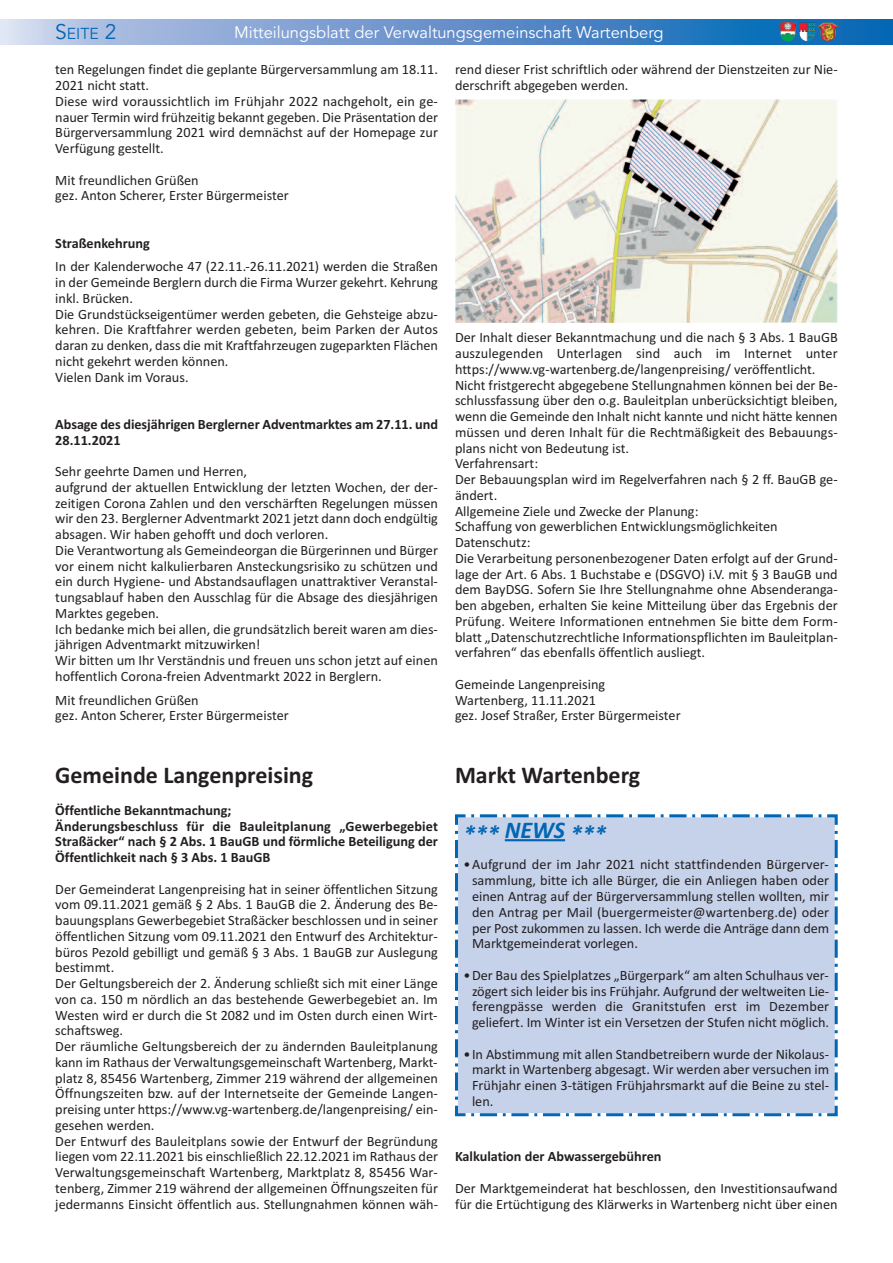
<style>
.page{position:relative;width:893px;height:1263px;background:#fff}
.page>*{position:absolute;margin:0;border:0;box-sizing:border-box;transform-origin:0 0}
.t1{font:700 24px "Calibri";color:#231f20}
.t2{font:italic 700 24px "Calibri";color:#0166b3}
.t3{font:16.5px "Avenir";color:#fff}
.t4{font:15.75px "Avenir";color:#0166b3}
.t5{font:14.25px/15.8px "Calibri";color:#231f20}
.t6{font:700 14.25px/15.8px "Calibri";color:#231f20}
.s1{font-size:21px}
</style>
<div class="page">
<svg style="left:0;top:19px;width:893px;height:26px;background:#6696cd"></svg>
<img style="left:799px;top:22px;width:40px;height:19px">
<img style="left:780px;top:22px;width:16px;height:19px">
<div style="left:455px;top:814px;width:383px;height:303px;background:#c6d2ea"></div>
<hr style="left:505px;top:839px;width:60px;height:2px;background:#0166b3">
<img style="left:455px;top:100px;width:383px;height:222px">
<p class="t4" style="left:55px;top:24px;width:63px"><span class="s1">S</span>EITE <span class="s1">2</span></p>
<p class="t3" style="left:234px;top:22px;width:431px">Mitteilungsblatt der Verwaltungsgemeinschaft Wartenberg</p>
<p class="t5" style="left:55px;top:62px;width:384px">ten Regelungen findet die geplante Bürgerversammlung am 18.11.<br>2021 nicht statt.<br>Diese wird voraussichtlich im Frühjahr 2022 nachgeholt, ein ge&shy;nauer Termin wird frühzeitig bekannt gegeben. Die Präsentation der Bürgerversammlung 2021 wird demnächst auf der Homepage zur Verfügung gestellt.</p>
<p class="t5" style="left:55px;top:172px;width:235px">Mit freundlichen Grüßen<br>gez. Anton Scherer, Erster Bürgermeister</p>
<p class="t6" style="left:55px;top:235px;width:96px">Straßenkehrung</p>
<p class="t5" style="left:55px;top:259px;width:384px">In der Kalenderwoche 47 (22.11.-26.11.2021) werden die Straßen in der Gemeinde Berglern durch die Firma Wurzer gekehrt. Kehrung inkl. Brücken.<br>Die Grundstückseigentümer werden gebeten, die Gehsteige abzu&shy;kehren. Die Kraftfahrer werden gebeten, beim Parken der Autos daran zu denken, dass die mit Kraftfahrzeugen zugeparkten Flächen nicht gekehrt werden können.<br>Vielen Dank im Voraus.</p>
<p class="t6" style="left:55px;top:416px;width:384px">Absage des diesjährigen Berglerner Adventmarktes am 27.11. und<br>28.11.2021</p>
<p class="t5" style="left:55px;top:463px;width:384px">Sehr geehrte Damen und Herren,<br>aufgrund der aktuellen Entwicklung der letzten Wochen, der der&shy;zeitigen Corona Zahlen und den verschärften Regelungen müssen wir den 23. Berglerner Adventmarkt 2021 jetzt dann doch endgültig absagen. Wir haben gehofft und doch verloren.<br>Die Verantwortung als Gemeindeorgan die Bürgerinnen und Bürger vor einem nicht kalkulierbaren Ansteckungsrisiko zu schützen und ein durch Hygiene- und Abstandsauflagen unattraktiver Veranstal&shy;tungsablauf haben den Ausschlag für die Absage des diesjährigen Marktes gegeben.<br>Ich bedanke mich bei allen, die grundsätzlich bereit waren am dies&shy;jährigen Adventmarkt mitzuwirken!<br>Wir bitten um Ihr Verständnis und freuen uns schon jetzt auf einen hoffentlich Corona-freien Adventmarkt 2022 in Berglern.</p>
<p class="t5" style="left:55px;top:692px;width:235px">Mit freundlichen Grüßen<br>gez. Anton Scherer, Erster Bürgermeister</p>
<p class="t5" style="left:455px;top:62px;width:384px">rend dieser Frist schriftlich oder während der Dienstzeiten zur Nie&shy;derschrift abgegeben werden.</p>
<p class="t5" style="left:455px;top:329px;width:384px">Der Inhalt dieser Bekanntmachung und die nach § 3 Abs. 1 BauGB auszulegenden Unterlagen sind auch im Internet unter https://www.vg-wartenberg.de/langenpreising/ veröffentlicht.<br>Nicht fristgerecht abgegebene Stellungnahmen können bei der Be&shy;schlussfassung über den o.g. Bauleitplan unberücksichtigt bleiben, wenn die Gemeinde den Inhalt nicht kannte und nicht hätte kennen müssen und deren Inhalt für die Rechtmäßigkeit des Bebauungs&shy;plans nicht von Bedeutung ist.<br>Verfahrensart:<br>Der Bebauungsplan wird im Regelverfahren nach § 2 ff. BauGB ge&shy;ändert.<br>Allgemeine Ziele und Zwecke der Planung:<br>Schaffung von gewerblichen Entwicklungsmöglichkeiten Datenschutz:<br>Die Verarbeitung personenbezogener Daten erfolgt auf der Grund&shy;lage der Art. 6 Abs. 1 Buchstabe e (DSGVO) i.V. mit § 3 BauGB und dem BayDSG. Sofern Sie Ihre Stellungnahme ohne Absenderanga&shy;ben abgeben, erhalten Sie keine Mitteilung über das Ergebnis der Prüfung. Weitere Informationen entnehmen Sie bitte dem Form&shy;blatt „Datenschutzrechtliche Informationspflichten im Bauleitplan&shy;verfahren“ das ebenfalls öffentlich ausliegt.</p>
<p class="t5" style="left:455px;top:676px;width:227px">Gemeinde Langenpreising<br>Wartenberg, 11.11.2021<br>gez. Josef Straßer, Erster Bürgermeister</p>
<h1 class="t1" style="left:55px;top:761px;width:259px">Gemeinde Langenpreising</h1>
<p class="t6" style="left:55px;top:802px;width:384px">Öffentliche Bekanntmachung;<br>Änderungsbeschluss für die Bauleitplanung „Gewerbegebiet Straßäcker“ nach § 2 Abs. 1 BauGB und förmliche Beteiligung der Öffentlichkeit nach § 3 Abs. 1 BauGB</p>
<p class="t5" style="left:55px;top:881px;width:384px">Der Gemeinderat Langenpreising hat in seiner öffentlichen Sitzung vom 09.11.2021 gemäß § 2 Abs. 1 BauGB die 2. Änderung des Be&shy;bauungsplans Gewerbegebiet Straßäcker beschlossen und in seiner öffentlichen Sitzung vom 09.11.2021 den Entwurf des Architektur&shy;büros Pezold gebilligt und gemäß § 3 Abs. 1 BauGB zur Auslegung bestimmt.<br>Der Geltungsbereich der 2. Änderung schließt sich mit einer Länge von ca. 150 m nördlich an das bestehende Gewerbegebiet an. Im Westen wird er durch die St 2082 und im Osten durch einen Wirt&shy;schaftsweg.<br>Der räumliche Geltungsbereich der zu ändernden Bauleitplanung kann im Rathaus der Verwaltungsgemeinschaft Wartenberg, Markt&shy;platz 8, 85456 Wartenberg, Zimmer 219 während der allgemeinen Öffnungszeiten bzw. auf der Internetseite der Gemeinde Langen&shy;preising unter https://www.vg-wartenberg.de/langenpreising/ ein&shy;gesehen werden.<br>Der Entwurf des Bauleitplans sowie der Entwurf der Begründung liegen vom 22.11.2021 bis einschließlich 22.12.2021 im Rathaus der Verwaltungsgemeinschaft Wartenberg, Marktplatz 8, 85456 War&shy;tenberg, Zimmer 219 während der allgemeinen Öffnungszeiten für jedermanns Einsicht öffentlich aus. Stellungnahmen können wäh-</p>
<h1 class="t1" style="left:455px;top:761px;width:187px">Markt Wartenberg</h1>
<h1 class="t2" style="left:463px;top:820px;width:144px">*** NEWS ***</h1>
<p class="t5" style="left:472px;top:857px;width:359px;text-align:justify;text-indent:-9px">•Aufgrund der im Jahr 2021 nicht stattfindenden Bürgerver&shy;sammlung, bitte ich alle Bürger, die ein Anliegen haben oder einen Antrag auf der Bürgerversammlung stellen wollten, mir den Antrag per Mail (buergermeister@wartenberg.de) oder per Post zukommen zu lassen. Ich werde die Anträge dann dem Marktgemeinderat vorlegen.</p>
<p class="t5" style="left:463px;top:967px;width:367px;text-align:center">•Der Bau des Spielplatzes „Bürgerpark“ am alten Schulhaus ver&shy;zögert sich leider bis ins Frühjahr. Aufgrund der weltweiten Lie&shy;ferengpässe werden die Granitstufen erst im Dezember geliefert. Im Winter ist ein Versetzen der Stufen nicht möglich.</p>
<p class="t5" style="left:472px;top:1046px;width:359px;text-align:justify;text-indent:-9px">•In Abstimmung mit allen Standbetreibern wurde der Nikolaus&shy;markt in Wartenberg abgesagt. Wir werden aber versuchen im Frühjahr einen 3-tätigen Frühjahrsmarkt auf die Beine zu stel&shy;len.</p>
<p class="t6" style="left:455px;top:1148px;width:208px">Kalkulation der Abwassergebühren</p>
<p class="t5" style="left:455px;top:1180px;width:384px">Der Marktgemeinderat hat beschlossen, den Investitionsaufwand für die Ertüchtigung des Klärwerks in Wartenberg nicht über einen</p>
</div>
